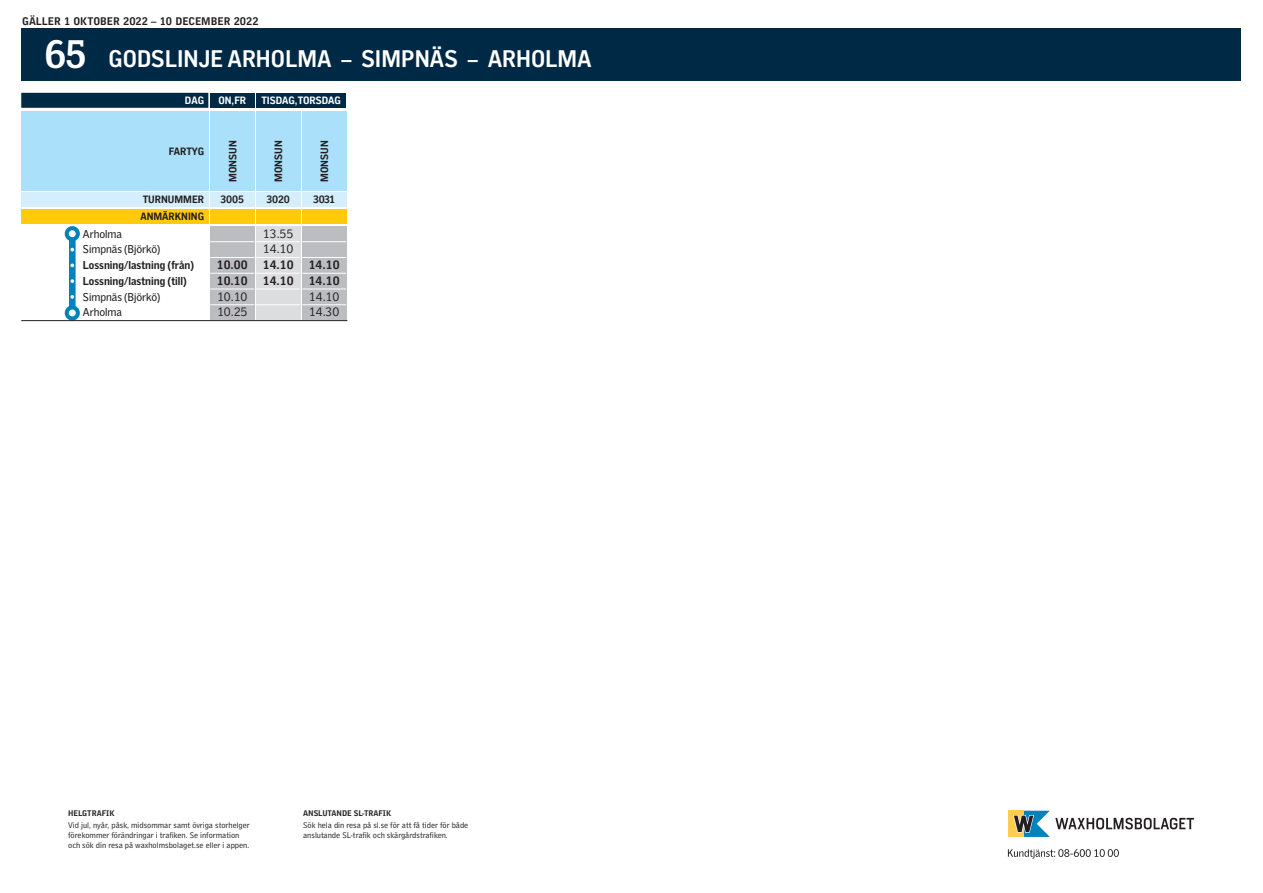
<style>
.page{position:relative;width:1263px;height:893px;background:#fff}
.page>*{position:absolute;margin:0;border:0;box-sizing:border-box;transform-origin:0 0}
.Linjenummer{font:700 39.75px "Waxholm Display";color:#fff}
.Mot{font:700 22.8px "SL Gothic Signage NEG";color:#fff}
.Hållplats{font:700 11.55px "SL Gothic Text 2";color:#231f20}
.Hållplats-2{font:11.55px "SL Gothic Text 2";color:#231f20}
.Tid{font:700 11.55px "SL Gothic Timetable";color:#231f20}
.Tid-2{font:11.55px "SL Gothic Timetable";color:#231f20}
.DagCenterVit{font:700 10.8px "SL Gothic Text 2";color:#fff}
.FartygVänster{font:700 10.8px "SL Gothic Text 2";color:#231f20}
.TurnummerCenter{font:700 10.8px "SL Gothic Text 2";letter-spacing:-.025em;color:#231f20}
.AnmärkningHöger{font:700 10.8px "SL Gothic Text 2";color:#231f20}
.TurnummerHöger{font:700 10.8px "SL Gothic Text 2";color:#231f20}
.FartygHöger{font:700 10.8px "SL Gothic Text 2";letter-spacing:-.02em;color:#231f20}
.DagHöger{font:700 10.8px "SL Gothic Text 2";color:#fff}
.Giltig{font:700 10.5px "SL Gothic Timetable";color:#231f20}
.t1{font:8.25px/9.9px "SL Gothic Timetable 2";color:#231f20}
.t2{font:700 8.25px "SL Gothic Timetable 2";color:#231f20}
</style>
<div class="page">
<div style="left:21px;top:29px;width:1220px;height:52px;background:#002945"></div>
<svg style="left:1008px;top:849px;width:111px;height:10px"></svg>
<svg style="left:1008px;top:810px;width:186px;height:27px"></svg>
<div style="left:69px;top:230px;width:7px;height:78px;background:#0082bb"></div>
<div style="left:21px;top:93px;width:187px;height:15px;background:#002945"></div>
<div style="left:21px;top:111px;width:187px;height:79px;background:#aae0f9"></div>
<div style="left:21px;top:192px;width:187px;height:15px;background:#d4effb"></div>
<div style="left:21px;top:209px;width:187px;height:14px;background:#feca0a"></div>
<div style="left:67px;top:228px;width:11px;height:11px;background:#fff;border-radius:50%"></div>
<div style="left:65px;top:226px;width:15px;height:15px;border:4px solid #0082bb;border-radius:50%"></div>
<div style="left:65px;top:305px;width:15px;height:15px;border:4px solid #0082bb;border-radius:50%"></div>
<svg style="left:70px;top:248px;width:4px;height:3px"></svg>
<svg style="left:70px;top:263px;width:4px;height:4px"></svg>
<svg style="left:70px;top:279px;width:4px;height:4px"></svg>
<svg style="left:70px;top:295px;width:4px;height:4px"></svg>
<div style="left:210px;top:93px;width:44px;height:15px;background:#002945"></div>
<div style="left:256px;top:93px;width:90px;height:15px;background:#002945"></div>
<div style="left:210px;top:111px;width:44px;height:79px;background:#aae0f9"></div>
<div style="left:210px;top:192px;width:44px;height:15px;background:#d4effb"></div>
<div style="left:210px;top:209px;width:44px;height:14px;background:#feca0a"></div>
<div style="left:210px;top:226px;width:44px;height:95px;background:#bcbdc0"></div>
<hr style="left:210px;top:241px;width:44px;height:1px;background:#fff">
<hr style="left:210px;top:257px;width:44px;height:1px;background:#fff">
<hr style="left:210px;top:273px;width:44px;height:1px;background:#fff">
<hr style="left:210px;top:289px;width:44px;height:1px;background:#fff">
<hr style="left:210px;top:304px;width:44px;height:1px;background:#fff">
<div style="left:256px;top:111px;width:44px;height:79px;background:#aae0f9"></div>
<div style="left:256px;top:192px;width:44px;height:15px;background:#d4effb"></div>
<div style="left:256px;top:209px;width:44px;height:14px;background:#feca0a"></div>
<div style="left:256px;top:226px;width:44px;height:95px;background:#dcdddf"></div>
<hr style="left:256px;top:241px;width:44px;height:1px;background:#fff">
<hr style="left:256px;top:257px;width:44px;height:1px;background:#fff">
<hr style="left:256px;top:273px;width:44px;height:1px;background:#fff">
<hr style="left:256px;top:289px;width:44px;height:1px;background:#fff">
<hr style="left:256px;top:304px;width:44px;height:1px;background:#fff">
<div style="left:302px;top:111px;width:44px;height:79px;background:#aae0f9"></div>
<div style="left:302px;top:192px;width:44px;height:15px;background:#d4effb"></div>
<div style="left:302px;top:209px;width:44px;height:14px;background:#feca0a"></div>
<div style="left:302px;top:226px;width:44px;height:95px;background:#bcbdc0"></div>
<hr style="left:302px;top:241px;width:44px;height:1px;background:#fff">
<hr style="left:302px;top:257px;width:44px;height:1px;background:#fff">
<hr style="left:302px;top:273px;width:44px;height:1px;background:#fff">
<hr style="left:302px;top:289px;width:44px;height:1px;background:#fff">
<hr style="left:302px;top:304px;width:44px;height:1px;background:#fff">
<hr style="left:21px;top:320px;width:326px;height:1px;background:#231f20">
<p class="Giltig" style="left:22px;top:15px;width:238px">GÄLLER 1 OKTOBER 2022 – 10 DECEMBER 2022</p>
<p class="Linjenummer" style="left:45px;top:32px;width:43px">65</p>
<p class="Mot" style="left:109px;top:44px;width:485px">GODSLINJE ARHOLMA – SIMPNÄS – ARHOLMA</p>
<p class="DagHöger" style="left:185px;top:94px;width:21px">DAG</p>
<p class="DagCenterVit" style="left:218px;top:94px;width:29px">ON,FR</p>
<p class="DagCenterVit" style="left:261px;top:94px;width:81px">TISDAG,TORSDAG</p>
<p class="FartygVänster" style="left:227px;top:182px;width:43px;rotate:-90deg">MONSUN</p>
<p class="TurnummerCenter" style="left:221px;top:193px;width:25px">3005</p>
<p class="FartygVänster" style="left:273px;top:182px;width:43px;rotate:-90deg">MONSUN</p>
<p class="TurnummerCenter" style="left:267px;top:193px;width:25px">3020</p>
<p class="Tid-2" style="left:263px;top:227px;width:32px">13.55</p>
<p class="Tid-2" style="left:263px;top:242px;width:32px">14.10</p>
<p class="Tid" style="left:263px;top:258px;width:32px">14.10</p>
<p class="Tid" style="left:263px;top:274px;width:32px">14.10</p>
<p class="FartygVänster" style="left:318px;top:182px;width:43px;rotate:-90deg">MONSUN</p>
<p class="TurnummerCenter" style="left:313px;top:193px;width:24px">3031</p>
<p class="FartygHöger" style="left:169px;top:145px;width:37px">FARTYG</p>
<p class="TurnummerHöger" style="left:143px;top:193px;width:63px">TURNUMMER</p>
<p class="AnmärkningHöger" style="left:140px;top:210px;width:65px">ANMÄRKNING</p>
<p class="Hållplats-2" style="left:83px;top:228px;width:41px">Arholma</p>
<p class="Hållplats-2" style="left:83px;top:243px;width:79px">Simpnäs (Björkö)</p>
<p class="Hållplats" style="left:83px;top:259px;width:113px">Lossning/lastning (från)</p>
<p class="Hållplats" style="left:83px;top:274px;width:105px">Lossning/lastning (till)</p>
<p class="Hållplats-2" style="left:83px;top:290px;width:79px">Simpnäs (Björkö)</p>
<p class="Hållplats-2" style="left:83px;top:306px;width:41px">Arholma</p>
<p class="Tid" style="left:217px;top:258px;width:32px">10.00</p>
<p class="Tid" style="left:217px;top:274px;width:32px">10.10</p>
<p class="Tid-2" style="left:217px;top:290px;width:32px">10.10</p>
<p class="Tid-2" style="left:217px;top:305px;width:32px">10.25</p>
<p class="Tid" style="left:309px;top:258px;width:32px">14.10</p>
<p class="Tid" style="left:309px;top:274px;width:32px">14.10</p>
<p class="Tid-2" style="left:309px;top:290px;width:32px">14.10</p>
<p class="Tid-2" style="left:309px;top:305px;width:32px">14.30</p>
<p class="t2" style="left:68px;top:809px;width:48px">HELGTRAFIK</p>
<p class="t1" style="left:68px;top:820px;width:183px">Vid jul, nyår, påsk, midsommar samt övriga storhelger förekommer förändringar i trafiken. Se information och sök din resa på waxholmsbolaget.se eller i appen.</p>
<p class="t2" style="left:303px;top:809px;width:90px">ANSLUTANDE SL-TRAFIK</p>
<p class="t1" style="left:303px;top:820px;width:167px">Sök hela din resa på sl.se för att få tider för både anslutande SL-trafik och skärgårdstrafiken.</p>
</div>
